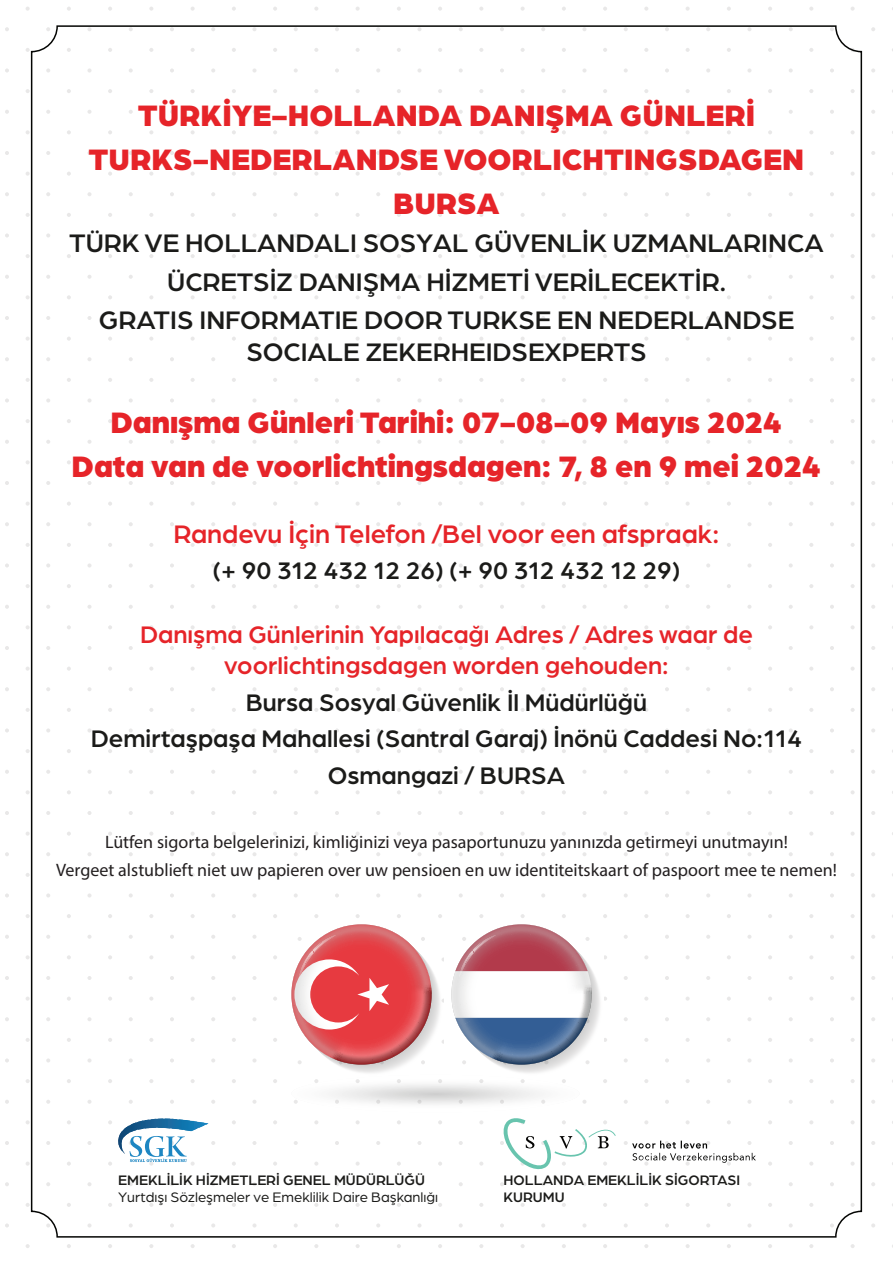
<style>
.page{position:relative;width:893px;height:1263px;background:#fff}
.page>*{position:absolute;margin:0;border:0;box-sizing:border-box;transform-origin:0 0}
.t1{font:900 31.5px/43.8px "Arboria";color:#e62429;text-align:center}
.t2{font:500 27px/38.4px "Arboria";color:#1b1b19;text-align:center}
.t3{font:500 27px "Arboria";color:#e62429}
.t4{font:500 25.5px/36.6px "Arboria";color:#1b1b19;text-align:center}
.t5{font:500 25.5px/30.6px "Arboria";color:#e62429;text-align:center}
.t6{font:18px/27.6px "Myriad Pro";color:#231f20;text-align:center}
.t7{font:500 14.7px/17.5px "Arboria";color:#1b1b19}
.t8{font:14.7px "Arboria";color:#1b1b19}
</style>
<div class="page">
<hr style="left:118px;top:1118px;width:1px;height:36px;background:#114574">
<hr style="left:119px;top:1118px;width:2px;height:36px;background:#124675">
<hr style="left:121px;top:1118px;width:1px;height:36px;background:#104776">
<hr style="left:122px;top:1118px;width:1px;height:36px;background:#0f4877">
<hr style="left:123px;top:1118px;width:1px;height:36px;background:#0e4878">
<hr style="left:124px;top:1118px;width:1px;height:36px;background:#0f4979">
<hr style="left:125px;top:1118px;width:1px;height:36px;background:#0e4a79">
<hr style="left:126px;top:1118px;width:2px;height:36px;background:#0e4b7b">
<hr style="left:128px;top:1118px;width:1px;height:36px;background:#0e4d7c">
<hr style="left:129px;top:1118px;width:1px;height:36px;background:#0f4d7d">
<hr style="left:130px;top:1118px;width:1px;height:36px;background:#0f4e7e">
<hr style="left:131px;top:1118px;width:1px;height:36px;background:#0d4e7f">
<hr style="left:132px;top:1118px;width:2px;height:36px;background:#0c4f81">
<hr style="left:134px;top:1118px;width:1px;height:36px;background:#0e5082">
<hr style="left:135px;top:1118px;width:1px;height:36px;background:#0f5182">
<hr style="left:136px;top:1118px;width:1px;height:36px;background:#115284">
<hr style="left:137px;top:1118px;width:1px;height:36px;background:#135284">
<hr style="left:138px;top:1118px;width:1px;height:36px;background:#135485">
<hr style="left:139px;top:1118px;width:2px;height:36px;background:#135486">
<hr style="left:141px;top:1118px;width:1px;height:36px;background:#155587">
<hr style="left:142px;top:1118px;width:1px;height:36px;background:#10588a">
<hr style="left:143px;top:1118px;width:1px;height:36px;background:#14588a">
<hr style="left:144px;top:1118px;width:1px;height:36px;background:#14588b">
<hr style="left:145px;top:1118px;width:1px;height:36px;background:#155a8c">
<hr style="left:146px;top:1118px;width:2px;height:36px;background:#175b8e">
<hr style="left:148px;top:1118px;width:1px;height:36px;background:#175b8e">
<hr style="left:149px;top:1118px;width:1px;height:36px;background:#195c8f">
<hr style="left:150px;top:1118px;width:1px;height:36px;background:#195d90">
<hr style="left:151px;top:1118px;width:1px;height:36px;background:#195e92">
<hr style="left:152px;top:1118px;width:1px;height:36px;background:#1a5f93">
<hr style="left:153px;top:1118px;width:2px;height:36px;background:#1b6093">
<hr style="left:155px;top:1118px;width:1px;height:36px;background:#1c6195">
<hr style="left:156px;top:1118px;width:1px;height:36px;background:#1c6296">
<hr style="left:157px;top:1118px;width:1px;height:36px;background:#1a6397">
<hr style="left:158px;top:1118px;width:1px;height:36px;background:#1b6497">
<hr style="left:159px;top:1118px;width:1px;height:36px;background:#196498">
<hr style="left:160px;top:1118px;width:2px;height:36px;background:#19669a">
<hr style="left:162px;top:1118px;width:1px;height:36px;background:#19669a">
<hr style="left:163px;top:1118px;width:1px;height:36px;background:#17689c">
<hr style="left:164px;top:1118px;width:1px;height:36px;background:#18689d">
<hr style="left:165px;top:1118px;width:1px;height:36px;background:#18699f">
<hr style="left:166px;top:1118px;width:2px;height:36px;background:#17699f">
<hr style="left:168px;top:1118px;width:1px;height:36px;background:#156ba1">
<hr style="left:169px;top:1118px;width:1px;height:36px;background:#1e6ba1">
<hr style="left:170px;top:1118px;width:1px;height:36px;background:#1d6ca2">
<hr style="left:171px;top:1118px;width:1px;height:36px;background:#1c6ca3">
<hr style="left:172px;top:1118px;width:1px;height:36px;background:#196da5">
<hr style="left:173px;top:1118px;width:2px;height:36px;background:#186ea6">
<hr style="left:175px;top:1118px;width:1px;height:36px;background:#176fa6">
<hr style="left:176px;top:1118px;width:1px;height:36px;background:#1570a7">
<hr style="left:177px;top:1118px;width:1px;height:36px;background:#1471a8">
<hr style="left:178px;top:1118px;width:1px;height:36px;background:#1272a9">
<hr style="left:179px;top:1118px;width:1px;height:36px;background:#1172ab">
<hr style="left:180px;top:1118px;width:2px;height:36px;background:#1072ab">
<hr style="left:182px;top:1118px;width:1px;height:36px;background:#0e73ac">
<hr style="left:183px;top:1118px;width:1px;height:36px;background:#0e75ae">
<hr style="left:184px;top:1118px;width:1px;height:36px;background:#1075ae">
<hr style="left:185px;top:1118px;width:1px;height:36px;background:#1076af">
<hr style="left:186px;top:1118px;width:1px;height:36px;background:#0f77b0">
<hr style="left:187px;top:1118px;width:2px;height:36px;background:#0e77b1">
<hr style="left:189px;top:1118px;width:1px;height:36px;background:#0f78b2">
<hr style="left:190px;top:1118px;width:1px;height:36px;background:#1079b3">
<hr style="left:191px;top:1118px;width:1px;height:36px;background:#107ab4">
<hr style="left:192px;top:1118px;width:1px;height:36px;background:#107bb6">
<hr style="left:193px;top:1118px;width:1px;height:36px;background:#0f7cb6">
<hr style="left:194px;top:1118px;width:2px;height:36px;background:#187db8">
<hr style="left:196px;top:1118px;width:1px;height:36px;background:#187db8">
<hr style="left:197px;top:1118px;width:1px;height:36px;background:#197eb9">
<hr style="left:198px;top:1118px;width:1px;height:36px;background:#1a7fba">
<hr style="left:199px;top:1118px;width:1px;height:36px;background:#1c80bb">
<hr style="left:200px;top:1118px;width:2px;height:36px;background:#1681bc">
<hr style="left:202px;top:1118px;width:1px;height:36px;background:#1582bd">
<hr style="left:203px;top:1118px;width:1px;height:36px;background:#1783be">
<hr style="left:204px;top:1118px;width:1px;height:36px;background:#1783bf">
<hr style="left:205px;top:1118px;width:1px;height:36px;background:#1984c0">
<hr style="left:206px;top:1118px;width:1px;height:36px;background:#1b85c1">
<hr style="left:207px;top:1118px;width:2px;height:36px;background:#1d86c2">
<svg style="left:130px;top:1136px;width:57px;height:26px"></svg>
<svg style="left:500px;top:1118px;width:256px;height:52px"></svg>
<svg style="left:291px;top:1075px;width:288px;height:37px"></svg>
<svg style="left:451px;top:924px;width:141px;height:140px"></svg>
<svg style="left:291px;top:924px;width:141px;height:140px"></svg>
<h1 class="t1" style="left:89px;top:91px;width:717px">TÜRKİYE-HOLLANDA DANIŞMA GÜNLERİ<br>TURKS-NEDERLANDSE VOORLICHTINGSDAGEN<br>BURSA</h1>
<h2 class="t2" style="left:69px;top:222px;width:756px">TÜRK VE HOLLANDALI SOSYAL GÜVENLİK UZMANLARINCA<br>ÜCRETSİZ DANIŞMA HİZMETİ VERİLECEKTİR.<br>GRATIS INFORMATIE DOOR TURKSE EN NEDERLANDSE</h2>
<h2 class="t2" style="left:246px;top:332px;width:402px">SOCIALE ZEKERHEIDSEXPERTS</h2>
<h1 class="t1" style="left:72px;top:398px;width:751px">Danışma Günleri Tarihi: 07-08-09 Mayıs 2024<br>Data van de voorlichtingsdagen: 7, 8 en 9 mei 2024</h1>
<h2 class="t3" style="left:173px;top:515px;width:548px">Randevu İçin Telefon /Bel voor een afspraak:</h2>
<h3 class="t4" style="left:213px;top:551px;width:469px">(+ 90 312 432 12 26) (+ 90 312 432 12 29)</h3>
<h3 class="t5" style="left:140px;top:618px;width:614px">Danışma Günlerinin Yapılacağı Adres / Adres waar de voorlichtingsdagen worden gehouden:</h3>
<h3 class="t4" style="left:91px;top:682px;width:713px">Bursa Sosyal Güvenlik İl Müdürlüğü<br>Demirtaşpaşa Mahallesi (Santral Garaj) İnönü Caddesi No:114<br>Osmangazi / BURSA</h3>
<p class="t6" style="left:56px;top:828px;width:782px">Lütfen sigorta belgelerinizi, kimliğinizi veya pasaportunuzu yanınızda getirmeyi unutmayın!<br>Vergeet alstublieft niet uw papieren over uw pensioen en uw identiteitskaart of paspoort mee te nemen!</p>
<p class="t7" style="left:118px;top:1170px;width:308px">EMEKLİLİK HİZMETLERİ GENEL MÜDÜRLÜĞÜ</p>
<p class="t8" style="left:118px;top:1188px;width:321px">Yurtdışı Sözleşmeler ve Emeklilik Daire Başkanlığı</p>
<p class="t7" style="left:504px;top:1170px;width:238px">HOLLANDA EMEKLİLİK SİGORTASI<br>KURUMU</p>
</div>
